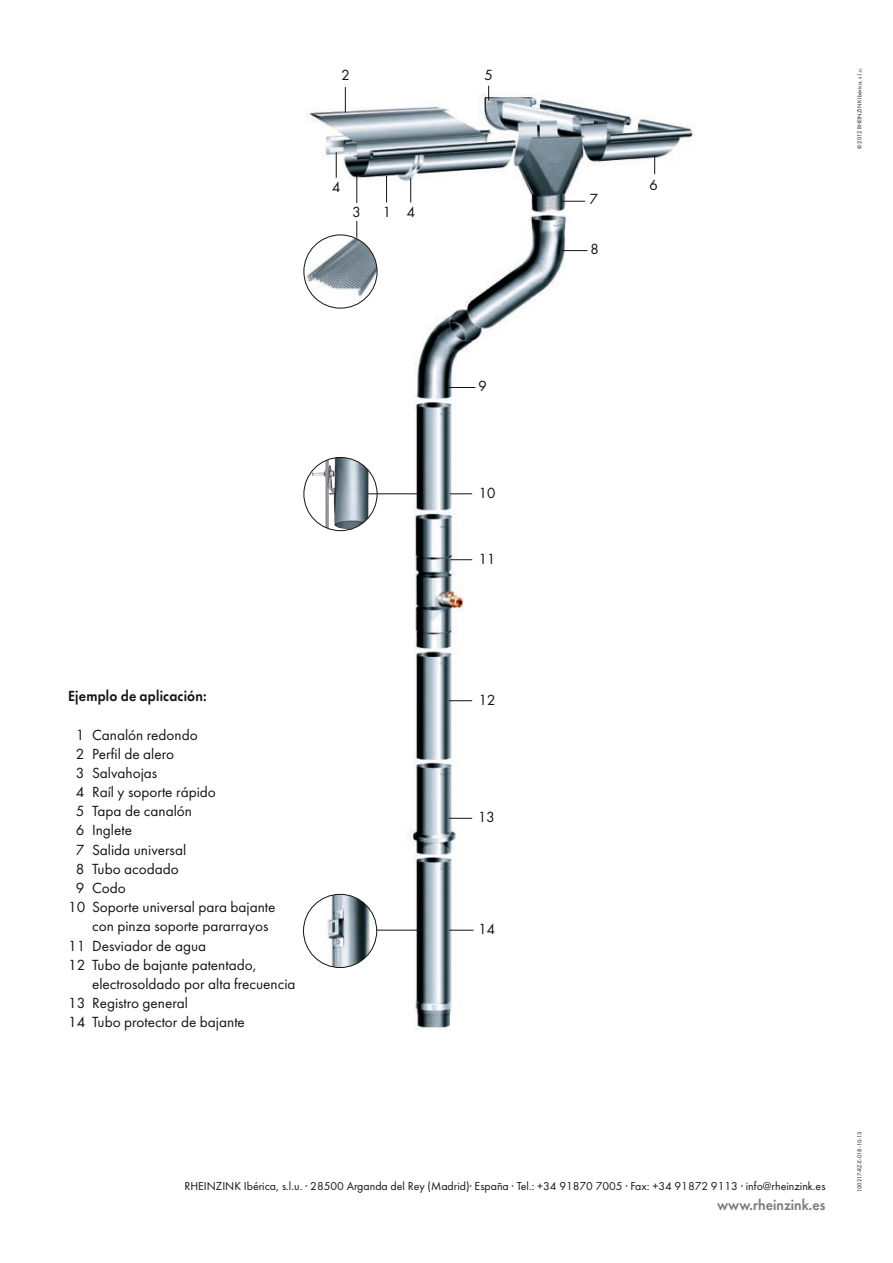
<style>
.page{position:relative;width:893px;height:1263px;background:#fff}
.page>*{position:absolute;margin:0;border:0;box-sizing:border-box;transform-origin:0 0}
.t1{font:13.5px "RZ Futura";color:#141314}
.t2{font:13.5px "Futura";color:#141314}
.t3{font:800 13.5px "RZ Futura";letter-spacing:.015em;color:#141314}
.t4{font:800 13.5px "RZ Futura";color:#7a7c7d}
.t5{font:10.5px "RZ Futura";color:#141314}
.t6{font:5.25px "RZ Futura";letter-spacing:.025em;color:#141314}
.t7{font:5.25px "RZ Futura";letter-spacing:-.05em;color:#141314}
</style>
<div class="page">
<img style="left:306px;top:85px;width:389px;height:945px">
<svg style="left:450px;top:494px;width:22px;height:1px"></svg>
<hr style="left:329px;top:494px;width:91px;height:1px;background:#141314">
<svg style="left:386px;top:176px;width:1px;height:26px"></svg>
<svg style="left:410px;top:178px;width:1px;height:24px"></svg>
<svg style="left:336px;top:152px;width:1px;height:26px"></svg>
<svg style="left:562px;top:201px;width:23px;height:1px"></svg>
<svg style="left:561px;top:250px;width:26px;height:1px"></svg>
<svg style="left:449px;top:700px;width:23px;height:1px"></svg>
<svg style="left:450px;top:559px;width:22px;height:1px"></svg>
<svg style="left:449px;top:818px;width:23px;height:1px"></svg>
<svg style="left:448px;top:387px;width:27px;height:1px"></svg>
<img style="left:311px;top:457px;width:57px;height:72px">
<div style="left:304px;top:457px;width:73px;height:74px;border:1px solid #141314;border-radius:50%"></div>
<img style="left:304px;top:235px;width:73px;height:64px">
<div style="left:304px;top:235px;width:73px;height:73px;border:1px solid #141314;border-radius:50%"></div>
<svg style="left:345px;top:87px;width:1px;height:26px"></svg>
<hr style="left:357px;top:176px;width:1px;height:62px;background:#141314">
<div style="left:353px;top:203px;width:18px;height:17px;background:#fff"></div>
<hr style="left:376px;top:930px;width:46px;height:1px;background:#141314">
<img style="left:305px;top:894px;width:72px;height:73px">
<div style="left:303px;top:894px;width:74px;height:74px;border:1px solid #141314;border-radius:50%"></div>
<svg style="left:488px;top:86px;width:1px;height:15px"></svg>
<svg style="left:654px;top:156px;width:1px;height:18px"></svg>
<svg style="left:449px;top:930px;width:25px;height:1px"></svg>
<p class="t2" style="left:341px;top:66px;width:10px">2</p>
<p class="t2" style="left:484px;top:66px;width:10px">5</p>
<p class="t6" style="left:856px;top:149px;width:83px;rotate:-90deg">© 2012 RHEINZINK Ibérica, s.l.u.</p>
<p class="t2" style="left:332px;top:178px;width:10px">4</p>
<p class="t2" style="left:353px;top:202px;width:10px">3</p>
<p class="t2" style="left:383px;top:202px;width:34px">1 4</p>
<p class="t2" style="left:590px;top:190px;width:10px">7</p>
<p class="t2" style="left:590px;top:239px;width:10px">8</p>
<p class="t2" style="left:650px;top:175px;width:10px">6</p>
<p class="t2" style="left:478px;top:376px;width:10px">9</p>
<p class="t2" style="left:479px;top:483px;width:18px">10</p>
<p class="t2" style="left:479px;top:549px;width:18px">11</p>
<p class="t3" style="left:68px;top:688px;width:140px">Ejemplo de aplicación:</p>
<p class="t1" style="left:76px;top:727px;width:123px">1 Canalón redondo</p>
<p class="t1" style="left:76px;top:746px;width:100px">2 Perfil de alero</p>
<p class="t1" style="left:76px;top:765px;width:83px">3 Salvahojas</p>
<p class="t1" style="left:76px;top:784px;width:142px">4 Raíl y soporte rápido</p>
<p class="t1" style="left:76px;top:804px;width:118px">5 Tapa de canalón</p>
<p class="t1" style="left:76px;top:823px;width:58px">6 Inglete</p>
<p class="t1" style="left:76px;top:842px;width:112px">7 Salida universal</p>
<p class="t1" style="left:76px;top:861px;width:105px">8 Tubo acodado</p>
<p class="t1" style="left:76px;top:880px;width:52px">9 Codo</p>
<p class="t1" style="left:68px;top:900px;width:209px">10 Soporte universal para bajante</p>
<p class="t1" style="left:92px;top:919px;width:178px">con pinza soporte pararrayos</p>
<p class="t1" style="left:68px;top:938px;width:140px">11 Desviador de agua</p>
<p class="t1" style="left:68px;top:957px;width:190px">12 Tubo de bajante patentado,</p>
<p class="t1" style="left:92px;top:976px;width:205px">electrosoldado por alta frecuencia</p>
<p class="t1" style="left:68px;top:996px;width:122px">13 Registro general</p>
<p class="t1" style="left:68px;top:1015px;width:178px">14 Tubo protector de bajante</p>
<p class="t2" style="left:479px;top:690px;width:18px">12</p>
<p class="t2" style="left:478px;top:807px;width:18px">13</p>
<p class="t2" style="left:478px;top:919px;width:18px">14</p>
<p class="t5" style="left:184px;top:1181px;width:642px">RHEINZINK Ibérica, s.l.u. · 28500 Arganda del Rey (Madrid)· España · Tel.: +34 91870 7005 · Fax: +34 91872 9113 · info@rheinzink.es</p>
<p class="t4" style="left:717px;top:1196px;width:110px">www.rheinzink.es</p>
<p class="t7" style="left:856px;top:1192px;width:62px;rotate:-90deg">100217-RZ-E-018-10-13</p>
</div>
